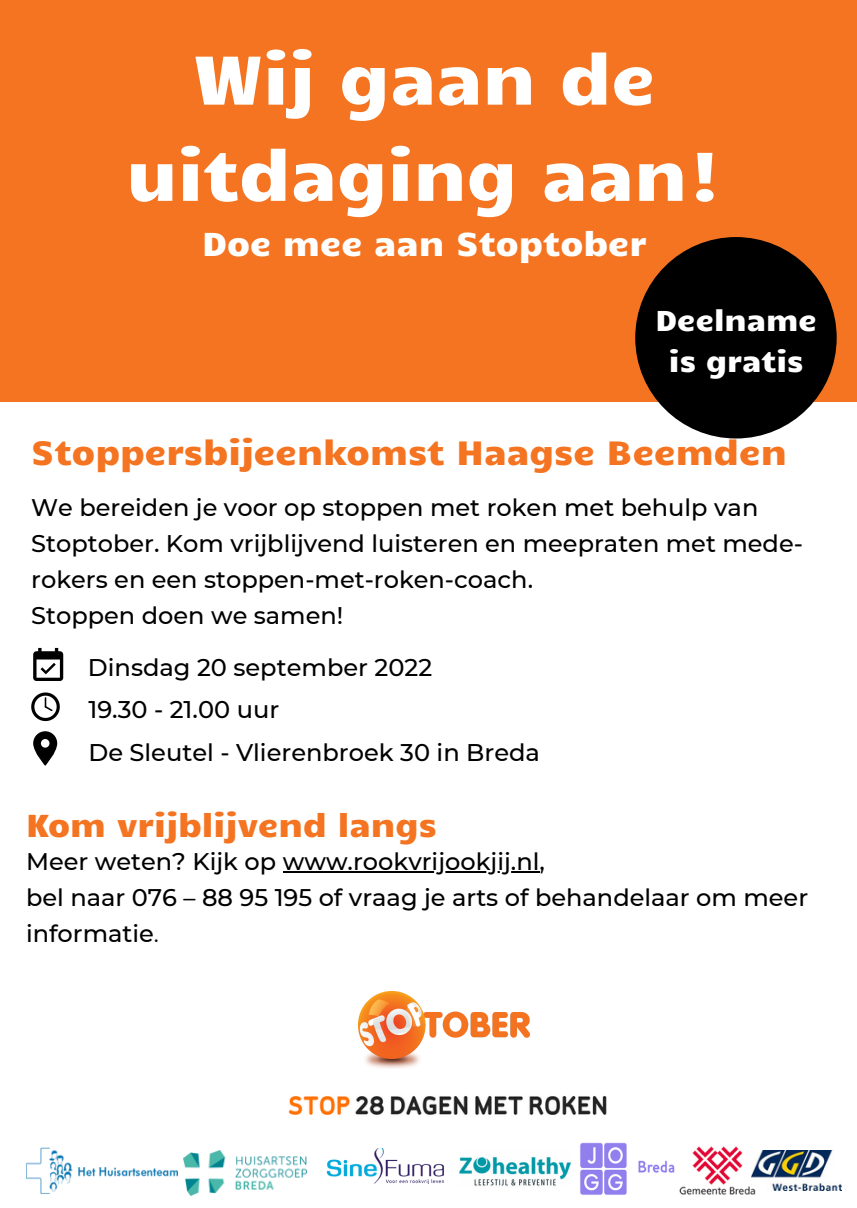
<style>
.page{position:relative;width:857px;height:1208px;background:#fff}
.page>*{position:absolute;margin:0;border:0;box-sizing:border-box;transform-origin:0 0}
.t1{font:69.4px/96.2px "Candal";color:#fff;text-align:center}
.t2{font:34px "Candal";color:#f47421}
.t3{font:33.4px "Candal";color:#fff}
.t4{font:32px "Candal";color:#f47421}
.t5{font:29px/40.6px "Candal";color:#fff;text-align:center}
.t6{font:500 24px/36px "Montserrat";color:#000}
.s1{font-weight:400}
</style>
<div class="page">
<div style="left:0;top:0;width:856px;height:401px;background:#f47421"></div>
<img style="left:358px;top:991px;width:172px;height:77px">
<img style="left:782px;top:1150px;width:59px;height:40px">
<div style="left:635px;top:237px;width:201px;height:201px;background:#000;border-radius:50%"></div>
<svg style="left:33px;top:648px;width:30px;height:33px"></svg>
<svg style="left:31px;top:692px;width:29px;height:29px"></svg>
<svg style="left:33px;top:731px;width:24px;height:35px"></svg>
<img style="left:288px;top:1095px;width:319px;height:20px">
<img style="left:580px;top:1142px;width:65px;height:53px">
<img style="left:645px;top:1146px;width:137px;height:49px">
<img style="left:183px;top:1150px;width:124px;height:45px">
<img style="left:26px;top:1147px;width:152px;height:46px">
<hr style="left:283px;top:871px;width:256px;height:1px;background:#000">
<img style="left:327px;top:1148px;width:117px;height:36px">
<img style="left:459px;top:1156px;width:111px;height:30px">
<h1 class="t1" style="left:126px;top:26px;width:597px">Wij gaan de uitdaging aan!</h1>
<h3 class="t3" style="left:202px;top:220px;width:446px">Doe mee aan Stoptober</h3>
<p class="t5" style="left:655px;top:298px;width:163px">Deelname is gratis</p>
<h2 class="t2" style="left:31px;top:428px;width:757px">Stoppersbijeenkomst Haagse Beemden</h2>
<p class="t6" style="left:31px;top:489px;width:773px">We bereiden je voor op stoppen met roken met behulp van Stoptober. Kom vrijblijvend luisteren en meepraten met mede&shy;rokers en een stoppen-met-roken-coach.<br>Stoppen doen we samen!</p>
<p class="t6" style="left:88px;top:646px;width:453px;line-height:42.2px">Dinsdag 20 september 2022<br>19.30 - 21.00 uur<br>De Sleutel - Vlierenbroek 30 in Breda</p>
<h3 class="t4" style="left:26px;top:802px;width:412px">Kom vrijblijvend langs</h3>
<p class="t6" style="left:26px;top:843px;width:783px">Meer weten? Kijk op www.rookvrijookjij.nl,<br>bel naar 076 – 88 95 195 of vraag je arts of behandelaar om meer informatie<span class="s1">.</span></p>
</div>
